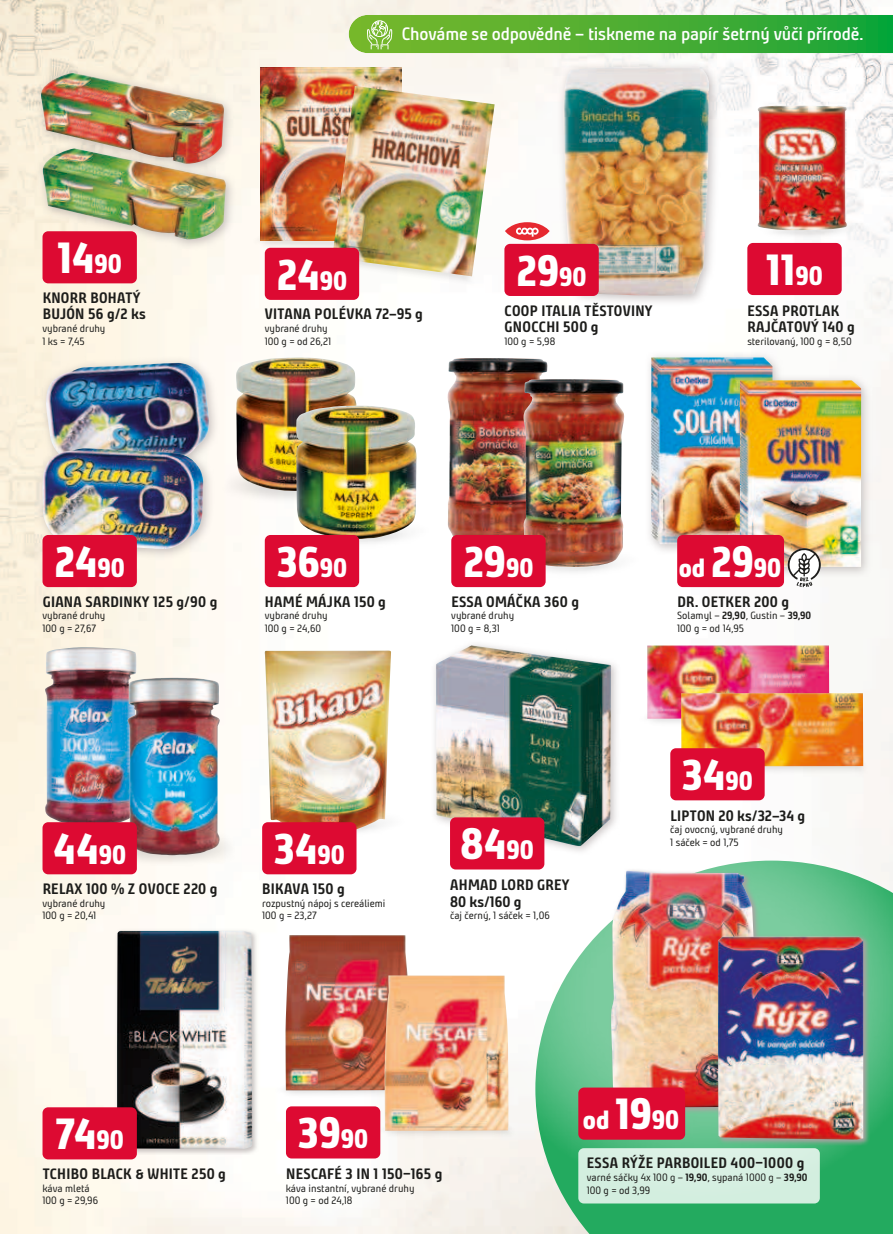
<style>
.page{position:relative;width:893px;height:1234px;background:#fff}
.page>*{position:absolute;margin:0;border:0;box-sizing:border-box;transform-origin:0 0}
.t1{font:800 43.35px "Bunday Clean";color:#fff}
.t2{font:800 26.25px "Bunday Clean";color:#fff}
.t3{font:600 18px "Bunday Clean";letter-spacing:-.01em;color:#fff}
.t4{font:700 15px/16.5px "Bunday Clean";letter-spacing:.02em;color:#1d1d1b}
.t5{font:10.5px/12.6px "Bunday Clean";color:#1d1d1b}
.s1{font-size:26.25px}
.s2{font-size:43.35px}
.s3{font-weight:700}
</style>
<div class="page">
<img style="left:0;top:0;width:893px;height:1233px">
<svg style="left:349px;top:15px;width:544px;height:38px;background:#4daf35"></svg>
<svg style="left:535px;top:1199px;width:358px;height:34px;background:#3eb270"></svg>
<svg style="left:478px;top:789px;width:415px;height:410px"></svg>
<div style="left:430px;top:639px;width:191px;height:216px;background:#aaa2a2;opacity:.65"></div>
<img style="left:436px;top:645px;width:175px;height:200px">
<div style="left:644px;top:350px;width:140px;height:205px;background:#faf9f8"></div>
<img style="left:651px;top:357px;width:121px;height:187px">
<div style="left:733px;top:373px;width:139px;height:204px;background:#aaa2a2;opacity:.64"></div>
<img style="left:740px;top:380px;width:121px;height:186px">
<svg style="left:609px;top:868px;width:154px;height:245px"></svg>
<img style="left:610px;top:870px;width:147px;height:236px">
<svg style="left:716px;top:934px;width:154px;height:212px;background:#81aa89"></svg>
<img style="left:718px;top:936px;width:145px;height:203px">
<img style="left:447px;top:358px;width:101px;height:177px">
<div style="left:39px;top:356px;width:181px;height:118px;background:#aaa2a2;opacity:.65"></div>
<img style="left:45px;top:363px;width:164px;height:78px">
<div style="left:36px;top:441px;width:178px;height:119px;background:#aaa2a2;opacity:.65"></div>
<img style="left:42px;top:448px;width:162px;height:101px">
<img style="left:45px;top:647px;width:92px;height:176px">
<div style="left:34px;top:66px;width:201px;height:108px;background:#aaa2a2;opacity:.65"></div>
<img style="left:41px;top:73px;width:183px;height:69px">
<div style="left:36px;top:142px;width:201px;height:108px;background:#aaa2a2;opacity:.65"></div>
<img style="left:43px;top:148px;width:183px;height:92px">
<div style="left:43px;top:231px;width:94px;height:52px;background:#dd0a32;border-radius:6px"></div>
<div style="left:43px;top:535px;width:94px;height:52px;background:#dd0a32;border-radius:6px"></div>
<div style="left:450px;top:817px;width:94px;height:52px;background:#dd0a32;border-radius:6px"></div>
<div style="left:115px;top:928px;width:144px;height:226px;background:#aaa2a2;opacity:.63"></div>
<img style="left:117px;top:930px;width:135px;height:218px">
<div style="left:43px;top:1106px;width:94px;height:53px;background:#dd0a32;border-radius:6px"></div>
<div style="left:677px;top:535px;width:107px;height:52px;background:#dd0a32;border-radius:6px"></div>
<svg style="left:788px;top:548px;width:33px;height:39px"></svg>
<div style="left:578px;top:1147px;width:242px;height:56px;background:#d6efe1;border-radius:6px"></div>
<div style="left:578px;top:1087px;width:107px;height:52px;background:#dd0a32;border-radius:6px"></div>
<div style="left:557px;top:60px;width:163px;height:247px;background:#aaa2a2;opacity:.64"></div>
<img style="left:564px;top:67px;width:145px;height:228px">
<div style="left:504px;top:244px;width:95px;height:52px;background:#dd0a32;border-radius:6px"></div>
<svg style="left:505px;top:222px;width:45px;height:18px"></svg>
<svg style="left:516px;top:227px;width:23px;height:9px"></svg>
<img style="left:240px;top:224px;width:80px;height:35px">
<img style="left:261px;top:67px;width:141px;height:174px">
<img style="left:320px;top:241px;width:170px;height:53px">
<img style="left:332px;top:86px;width:163px;height:190px">
<div style="left:265px;top:248px;width:94px;height:52px;background:#dd0a32;border-radius:6px"></div>
<img style="left:223px;top:441px;width:73px;height:94px">
<img style="left:236px;top:357px;width:122px;height:134px">
<img style="left:627px;top:700px;width:54px;height:33px">
<img style="left:647px;top:645px;width:182px;height:73px">
<img style="left:765px;top:748px;width:116px;height:33px">
<img style="left:681px;top:693px;width:182px;height:73px">
<div style="left:670px;top:748px;width:95px;height:52px;background:#dd0a32;border-radius:6px"></div>
<img style="left:98px;top:803px;width:137px;height:94px">
<img style="left:127px;top:677px;width:93px;height:178px">
<div style="left:43px;top:822px;width:94px;height:52px;background:#dd0a32;border-radius:6px"></div>
<img style="left:264px;top:1072px;width:121px;height:32px">
<img style="left:285px;top:934px;width:125px;height:156px">
<img style="left:380px;top:1112px;width:148px;height:33px">
<img style="left:385px;top:975px;width:123px;height:155px">
<div style="left:286px;top:1106px;width:94px;height:52px;background:#dd0a32;border-radius:6px"></div>
<img style="left:356px;top:792px;width:64px;height:60px">
<img style="left:265px;top:650px;width:126px;height:183px">
<div style="left:262px;top:822px;width:94px;height:52px;background:#dd0a32;border-radius:6px"></div>
<img style="left:747px;top:202px;width:136px;height:50px">
<img style="left:758px;top:105px;width:89px;height:125px">
<div style="left:747px;top:243px;width:95px;height:52px;background:#dd0a32;border-radius:6px"></div>
<img style="left:510px;top:528px;width:162px;height:66px">
<img style="left:523px;top:379px;width:101px;height:188px">
<div style="left:451px;top:535px;width:95px;height:52px;background:#dd0a32;border-radius:6px"></div>
<img style="left:359px;top:498px;width:103px;height:67px">
<img style="left:296px;top:405px;width:121px;height:134px">
<div style="left:265px;top:535px;width:94px;height:52px;background:#dd0a32;border-radius:6px"></div>
<h1 class="t1" style="left:57px;top:233px;width:66px">14<span class="s1">90</span></h1>
<h3 class="t4" style="left:43px;top:289px;width:105px">KNORR BOHATÝ<br>BUJÓN 56 g/2 ks</h3>
<p class="t5" style="left:43px;top:323px;width:64px">vybrané druhy<br>1 ks = 7,45</p>
<h3 class="t3" style="left:402px;top:22px;width:464px">Chováme se odpovědně – tiskneme na papír šetrný vůči přírodě.</h3>
<h1 class="t1" style="left:277px;top:249px;width:72px">24<span class="s1">90</span></h1>
<h3 class="t4" style="left:265px;top:306px;width:159px">VITANA POLÉVKA 72–95 g</h3>
<p class="t5" style="left:265px;top:323px;width:68px">vybrané druhy<br>100 g = od 26,21</p>
<h1 class="t1" style="left:517px;top:245px;width:71px">29<span class="s1">90</span></h1>
<h3 class="t4" style="left:505px;top:302px;width:149px">COOP ITALIA TĚSTOVINY<br>GNOCCHI 500 g</h3>
<p class="t5" style="left:504px;top:335px;width:52px">100 g = 5,98</p>
<h1 class="t1" style="left:766px;top:244px;width:58px">11<span class="s1">90</span></h1>
<h3 class="t4" style="left:747px;top:302px;width:109px">ESSA PROTLAK<br>RAJČATOVÝ 140 g</h3>
<p class="t5" style="left:747px;top:335px;width:106px">sterilovaný, 100 g = 8,50</p>
<h1 class="t1" style="left:54px;top:536px;width:72px">24<span class="s1">90</span></h1>
<h3 class="t4" style="left:43px;top:593px;width:176px">GIANA SARDINKY 125 g/90 g</h3>
<p class="t5" style="left:43px;top:610px;width:64px">vybrané druhy<br>100 g = 27,67</p>
<h1 class="t1" style="left:277px;top:536px;width:72px">36<span class="s1">90</span></h1>
<h3 class="t4" style="left:265px;top:593px;width:122px">HAMÉ MÁJKA 150 g</h3>
<p class="t5" style="left:265px;top:610px;width:64px">vybrané druhy<br>100 g = 24,60</p>
<h1 class="t1" style="left:463px;top:536px;width:71px">29<span class="s1">90</span></h1>
<h3 class="t4" style="left:451px;top:593px;width:129px">ESSA OMÁČKA 360 g</h3>
<p class="t5" style="left:451px;top:610px;width:64px">vybrané druhy<br>100 g = 8,31</p>
<h1 class="t1" style="left:53px;top:823px;width:74px">44<span class="s1">90</span></h1>
<h3 class="t4" style="left:43px;top:880px;width:176px">RELAX 100 % Z OVOCE 220 g</h3>
<p class="t5" style="left:43px;top:897px;width:64px">vybrané druhy<br>100 g = 20,41</p>
<h1 class="t1" style="left:274px;top:823px;width:73px">34<span class="s1">90</span></h1>
<h3 class="t4" style="left:262px;top:880px;width:84px">BIKAVA 150 g</h3>
<p class="t5" style="left:262px;top:897px;width:125px">rozpustný nápoj s cereáliemi<br>100 g = 23,27</p>
<h1 class="t1" style="left:461px;top:818px;width:75px">84<span class="s1">90</span></h1>
<h3 class="t4" style="left:450px;top:876px;width:121px">AHMAD LORD GREY<br>80 ks/160 g</h3>
<p class="t5" style="left:450px;top:908px;width:101px">čaj černý, 1 sáček = 1,06</p>
<h2 class="t2" style="left:679px;top:552px;width:104px">od <span class="s2">29</span>90</h2>
<h3 class="t4" style="left:677px;top:593px;width:113px">DR. OETKER 200 g</h3>
<p class="t5" style="left:677px;top:610px;width:136px">Solamyl – <span class="s3">29,90</span>, Gustin – <span class="s3">39,90<br></span>100 g = od 14,95</p>
<h1 class="t1" style="left:682px;top:749px;width:73px">34<span class="s1">90</span></h1>
<h3 class="t4" style="left:670px;top:807px;width:136px">LIPTON 20 ks/32–34 g</h3>
<p class="t5" style="left:670px;top:823px;width:114px">čaj ovocný, vybrané druhy<br>1 sáček = od 1,75</p>
<h1 class="t1" style="left:56px;top:1108px;width:70px">74<span class="s1">90</span></h1>
<h3 class="t4" style="left:43px;top:1165px;width:185px">TCHIBO BLACK &amp; WHITE 250 g</h3>
<p class="t5" style="left:43px;top:1181px;width:57px">káva mletá<br>100 g = 29,96</p>
<h1 class="t1" style="left:298px;top:1107px;width:72px">39<span class="s1">90</span></h1>
<h3 class="t4" style="left:286px;top:1165px;width:158px">NESCAFÉ 3 IN 1 150–165 g</h3>
<p class="t5" style="left:286px;top:1181px;width:130px">káva instantní, vybrané druhy<br>100 g = od 24,18</p>
<h2 class="t2" style="left:583px;top:1104px;width:98px">od <span class="s2">19</span>90</h2>
<h3 class="t4" style="left:587px;top:1154px;width:219px">ESSA RÝŽE PARBOILED 400–1000 g</h3>
<p class="t5" style="left:587px;top:1170px;width:222px">varné sáčky 4x 100 g – <span class="s3">19,90</span>, sypaná 1000 g – <span class="s3">39,90<br></span>100 g = od 3,99</p>
</div>
